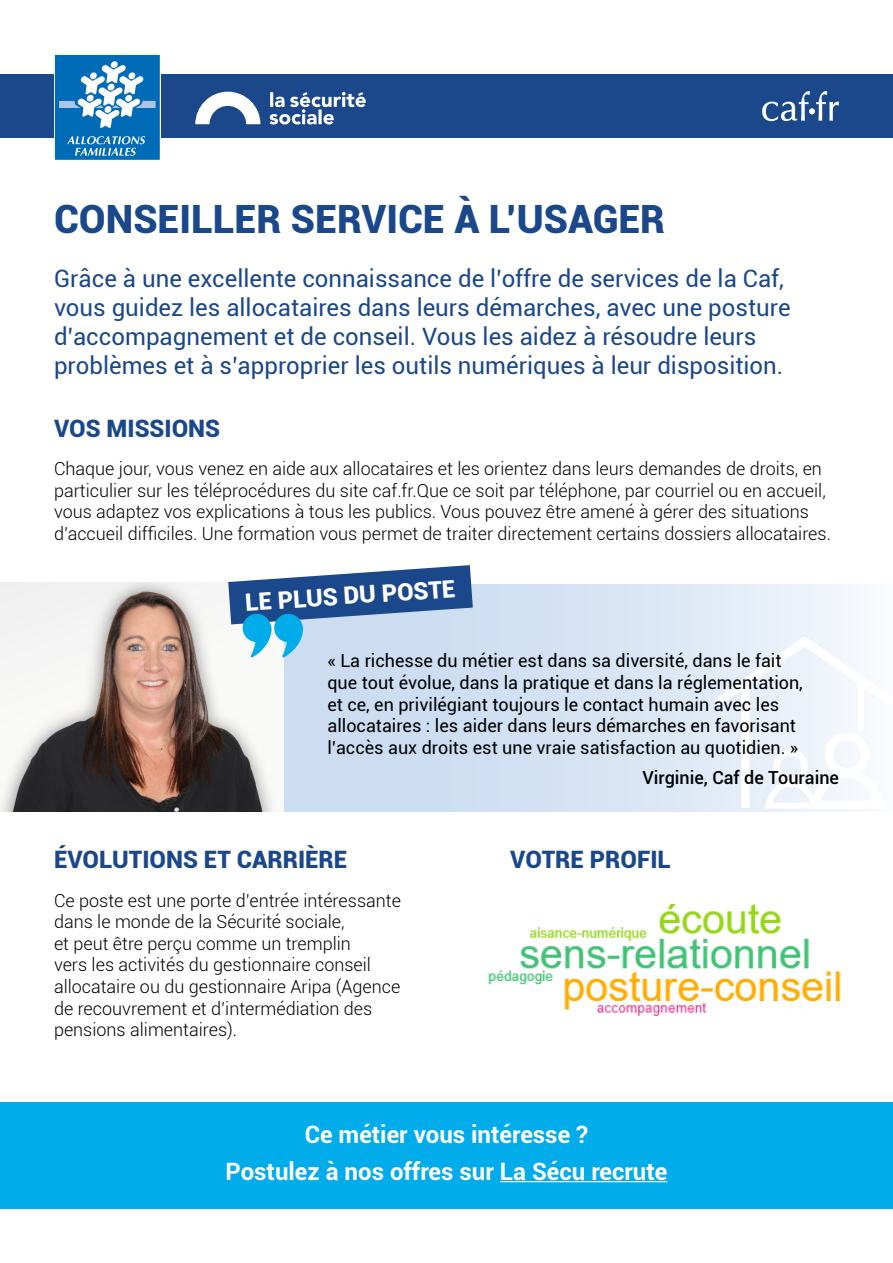
<style>
.page{position:relative;width:893px;height:1263px;background:#fff}
.page>*{position:absolute;margin:0;border:0;box-sizing:border-box;transform-origin:0 0}
.t1{font:900 39px "Roboto";color:#1a488b}
.t2{font:24px/28.8px "Roboto";color:#1a488b}
.t3{font:700 24px/37.3px "Roboto";color:#fff;text-align:center}
.t4{font:900 24px "Roboto";color:#1a488b}
.t5{font:900 24px "Roboto";color:#fff}
.t6{font:300 18px/21.6px "Roboto";color:#000}
.t7{font:18px/21.6px "Roboto";color:#000}
.t8{font:500 18px "Roboto";color:#000}
</style>
<div class="page">
<div style="left:283px;top:584px;width:610px;height:228px;background:linear-gradient(to right,#c3d7f0,#f1f6fb)"></div>
<div style="left:0;top:1103px;width:893px;height:106px;background:#00acea"></div>
<div style="left:0;top:74px;width:893px;height:64px;background:#1a488b"></div>
<svg style="left:762px;top:91px;width:77px;height:31px"></svg>
<div style="left:54px;top:54px;width:106px;height:106px;background:#006bb6"></div>
<div style="left:54px;top:54px;width:107px;height:107px;border:1px solid #fff"></div>
<div style="left:111px;top:61px;width:7px;height:7px;background:#fff;border-radius:50%"></div>
<svg style="left:59px;top:65px;width:97px;height:63px"></svg>
<svg style="left:67px;top:136px;width:78px;height:20px"></svg>
<img style="left:0;top:583px;width:275px;height:229px">
<hr style="left:500px;top:1181px;width:167px;height:1px;background:#fff">
<svg style="left:708px;top:629px;width:185px;height:83px"></svg>
<div style="left:741px;top:681px;width:9px;height:127px;background:#fff"></div>
<div style="left:857px;top:681px;width:7px;height:47px;background:#fff"></div>
<div style="left:773px;top:749px;width:35px;height:35px;border:6px solid #fff;border-radius:50%"></div>
<svg style="left:762px;top:764px;width:126px;height:48px"></svg>
<div style="left:825px;top:732px;width:44px;height:45px;border:8px solid #fff;border-radius:50%"></div>
<img style="left:488px;top:904px;width:353px;height:112px">
<svg style="left:269px;top:92px;width:97px;height:32px"></svg>
<svg style="left:195px;top:92px;width:65px;height:32px"></svg>
<svg style="left:228px;top:565px;width:245px;height:93px"></svg>
<h1 class="t1" style="left:54px;top:192px;width:613px">CONSEILLER SERVICE À L’USAGER</h1>
<p class="t2" style="left:54px;top:263px;width:738px">Grâce à une excellente connaissance de l’offre de services de la Caf, vous guidez les allocataires dans leurs démarches, avec une posture d’accompagnement et de conseil. Vous les aidez à résoudre leurs problèmes et à s’approprier les outils numériques à leur disposition.</p>
<h2 class="t4" style="left:54px;top:412px;width:168px">VOS MISSIONS</h2>
<p class="t6" style="left:54px;top:457px;width:778px">Chaque jour, vous venez en aide aux allocataires et les orientez dans leurs demandes de droits, en particulier sur les téléprocédures du site caf.fr.Que ce soit par téléphone, par courriel ou en accueil, vous adaptez vos explications à tous les publics. Vous pouvez être amené à gérer des situations d’accueil difficiles. Une formation vous permet de traiter directement certains dossiers allocataires.</p>
<h2 class="t5" style="left:244px;top:586px;width:211px;rotate:-4deg">LE PLUS DU POS TE</h2>
<p class="t7" style="left:327px;top:649px;width:477px">« La richesse du métier est dans sa diversité, dans le fait que tout évolue, dans la pratique et dans la réglementation, et ce, en privilégiant toujours le contact humain avec les allocataires : les aider dans leurs démarches en favorisant l’accès aux droits est une vraie satisfaction au quotidien. »</p>
<p class="t8" style="left:642px;top:765px;width:198px">Virginie, Caf de Touraine</p>
<h2 class="t4" style="left:54px;top:843px;width:30px">ÉVOLU</h2>
<h2 class="t4" style="left:129px;top:843px;width:28px">TIONS</h2>
<h2 class="t4" style="left:204px;top:843px;width:145px">ET CARRIÈRE</h2>
<h2 class="t4" style="left:510px;top:843px;width:151px">VOTRE PROFIL</h2>
<p class="t6" style="left:54px;top:889px;width:348px">Ce poste est une porte d’entrée intéressante dans le monde de la Sécurité sociale,<br>et peut être perçu comme un tremplin<br>vers les activités du gestionnaire conseil allocataire ou du gestionnaire Aripa (Agence de recouvrement et d’intermédiation des pensions alimentaires).</p>
<h2 class="t3" style="left:226px;top:1114px;width:443px">Ce métier vous intéresse ?<br>Postulez à nos offres sur La Sécu recrute</h2>
</div>
